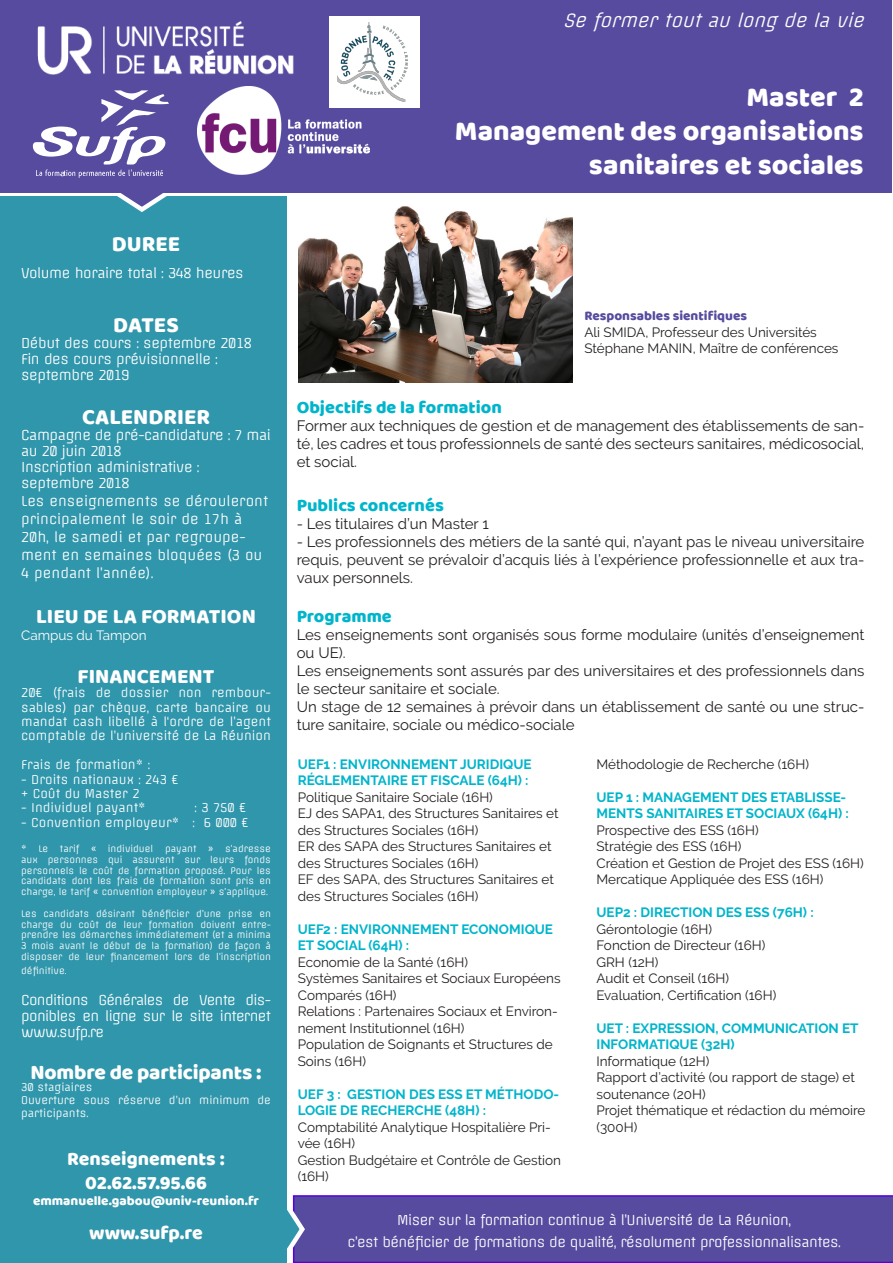
<style>
.page{position:relative;width:893px;height:1263px;background:#fff}
.page>*{position:absolute;margin:0;border:0;box-sizing:border-box;transform-origin:0 0}
.t1{font:28.5px "Baloo Thambi";color:#fff}
.t2{font:22.5px "Baloo Thambi";color:#fff}
.t3{font:21px "Baloo Bhai";letter-spacing:-.01em;color:#fff}
.t4{font:21px "Baloo Da";color:#fff}
.t5{font:19.5px "Baloo Da";color:#fff}
.t6{font:18px "Baloo Thambi";color:#00b5cb}
.t7{font:italic 18px "Offside";color:#fff}
.t8{font:18px "Baloo Bhai";color:#00b5cb}
.t9{font:15px/18px "Raleway";color:#231f20}
.t10{font:13.5px/16.5px "Raleway";color:#231f20}
.t11{font:13.5px/16.2px "Offside";letter-spacing:-.03em;color:#fff}
.t12{font:700 13.5px/16.5px "Raleway";color:#00b5cb}
.t13{font:13.5px/18px "Offside";color:#fff}
.t14{font:13.5px "Baloo Da";color:#fff}
.t15{font:13.5px "Baloo Da";color:#574b9f}
.t16{font:13.5px "Raleway";color:#fff}
.t17{font:12px/14.4px "Offside";color:#fff;text-align:justify}
.t18{font:10.5px/12.6px "Offside";color:#fff}
.t19{font:9px/10.8px "Offside";color:#fff;text-align:justify}
</style>
<div class="page">
<svg style="left:287px;top:1195px;width:606px;height:68px;background:#584aa2"></svg>
<div style="left:0;top:197px;width:287px;height:1066px;background:#3096ab"></div>
<svg style="left:97px;top:193px;width:90px;height:19px"></svg>
<div style="left:0;top:0;width:892px;height:193px;background:#574b9f"></div>
<svg style="left:33px;top:90px;width:136px;height:88px"></svg>
<img style="left:198px;top:87px;width:171px;height:87px">
<div style="left:330px;top:17px;width:90px;height:91px;background:#fff"></div>
<img style="left:337px;top:23px;width:71px;height:79px">
<img style="left:37px;top:21px;width:257px;height:54px">
<img style="left:299px;top:206px;width:273px;height:176px">
<p class="t2" style="left:112px;top:227px;width:70px">DUREE</p>
<p class="t11" style="left:21px;top:265px;width:224px">Volume horaire total : 348 heures</p>
<p class="t2" style="left:113px;top:308px;width:67px">DATES</p>
<p class="t11" style="left:21px;top:335px;width:232px">Début des cours : septembre 2018</p>
<p class="t11" style="left:21px;top:351px;width:198px">Fin des cours prévisionnelle :</p>
<p class="t11" style="left:21px;top:367px;width:110px">septembre 2019</p>
<p class="t2" style="left:82px;top:400px;width:130px">CALENDRIER</p>
<p class="t11" style="left:21px;top:427px;width:251px">Campagne de pré-candidature : 7 mai au 20 juin 2018</p>
<p class="t11" style="left:21px;top:459px;width:180px">Inscription administrative :</p>
<p class="t11" style="left:21px;top:475px;width:110px">septembre 2018</p>
<p class="t13" style="left:21px;top:492px;width:249px">Les enseignements se dérouleront principalement le soir de 17h à<br>20h, le samedi et par regroupe&shy;ment en semaines bloquées (3 ou<br>4 pendant l’année).</p>
<p class="t4" style="left:36px;top:604px;width:221px">LIEU DE LA FORMATION</p>
<p class="t16" style="left:21px;top:627px;width:127px">Campus du Tampon</p>
<p class="t3" style="left:78px;top:663px;width:139px">FINANCEMENT</p>
<p class="t17" style="left:21px;top:686px;width:251px">20€ (frais de dossier non rembour&shy;sables) par chèque, carte bancaire ou mandat cash libellé à l‘ordre de l’agent comptable de l’université de La Réunion</p>
<p class="t17" style="left:21px;top:758px;width:130px">Frais de formation* :</p>
<p class="t17" style="left:21px;top:772px;width:159px">- Droits nationaux : 243 €</p>
<p class="t17" style="left:21px;top:786px;width:120px">+ Coût du Master 2</p>
<p class="t17" style="left:21px;top:801px;width:126px">- Individuel payant*</p>
<p class="t17" style="left:195px;top:801px;width:53px">: 3 750 €</p>
<p class="t17" style="left:21px;top:815px;width:229px">- Convention employeur* : 6 000 €</p>
<p class="t19" style="left:21px;top:843px;width:29px">* Le</p>
<p class="t19" style="left:60px;top:843px;width:21px">tarif</p>
<p class="t19" style="left:91px;top:843px;width:7px">«</p>
<p class="t19" style="left:108px;top:843px;width:47px">individuel</p>
<p class="t19" style="left:165px;top:843px;width:33px">payant</p>
<p class="t19" style="left:21px;top:843px;width:251px;text-indent:187px">» s’adresse aux personnes qui assurent sur leurs fonds personnels le coût de formation proposé. Pour les candidats dont les frais de formation sont pris en charge, le tarif « convention employeur » s’applique.</p>
<p class="t19" style="left:21px;top:908px;width:251px">Les candidats désirant bénéficier d’une prise en charge du coût de leur formation doivent entre&shy;prendre les démarches immédiatement (et a minima 3 mois avant le début de la formation) de façon à disposer de leur financement lors de l’inscription</p>
<p class="t19" style="left:21px;top:966px;width:47px">définitive.</p>
<p class="t11" style="left:21px;top:992px;width:251px;text-align:justify">Conditions Générales de Vente dis&shy;ponibles en ligne sur le site internet www.sufp.re</p>
<p class="t3" style="left:30px;top:1059px;width:233px">Nombre de participants :</p>
<p class="t18" style="left:21px;top:1081px;width:73px">30 stagiaires</p>
<p class="t18" style="left:21px;top:1094px;width:251px">Ouverture sous réserve d’un minimum de participants.</p>
<p class="t5" style="left:67px;top:1147px;width:159px">Renseignements :</p>
<p class="t5" style="left:85px;top:1170px;width:123px">02.62.57.95.66</p>
<p class="t14" style="left:33px;top:1192px;width:228px">emmanuelle.gabou@univ-reunion.fr</p>
<p class="t5" style="left:89px;top:1221px;width:115px">www.sufp.re</p>
<p class="t7" style="left:563px;top:9px;width:308px">Se formertoutau long de lavie</p>
<p class="t1" style="left:746px;top:76px;width:119px">Master 2</p>
<p class="t1" style="left:455px;top:110px;width:410px">Management des organisations</p>
<p class="t1" style="left:589px;top:144px;width:276px">sanitaires et sociales</p>
<p class="t15" style="left:584px;top:308px;width:164px">Responsables sientifiques</p>
<p class="t10" style="left:584px;top:323px;width:234px">Ali SMIDA, Professeur des Universités</p>
<p class="t10" style="left:584px;top:340px;width:256px">Stéphane MANIN, Maître de conférences</p>
<p class="t6" style="left:297px;top:394px;width:207px">Objectifs de la formation</p>
<p class="t9" style="left:297px;top:417px;width:569px;text-align:justify">Former aux techniques de gestion et de management des établissements de san&shy;té, les cadres et tous professionnels de santé des secteurs sanitaires, médicosocial, et social.</p>
<p class="t8" style="left:297px;top:494px;width:149px">Publics concernés</p>
<p class="t9" style="left:297px;top:514px;width:194px">- Les titulaires d’un Master 1</p>
<p class="t9" style="left:297px;top:532px;width:569px;text-align:justify">- Les professionnels des métiers de la santé qui, n’ayant pas le niveau universitaire requis, peuvent se prévaloir d’acquis liés à l’expérience professionnelle et aux tra&shy;vaux personnels.</p>
<p class="t6" style="left:297px;top:603px;width:97px">Programme</p>
<p class="t9" style="left:297px;top:626px;width:569px">Les enseignements sont organisés sous forme modulaire (unités d’enseignement ou UE).</p>
<p class="t9" style="left:297px;top:662px;width:569px">Les enseignements sont assurés par des universitaires et des professionnels dans le secteur sanitaire et sociale.</p>
<p class="t9" style="left:297px;top:698px;width:569px">Un stage de 12 semaines à prévoir dans un établissement de santé ou une struc&shy;ture sanitaire, sociale ou médico-sociale</p>
<p class="t12" style="left:298px;top:756px;width:235px">UEF1 : ENVIRONNEMENT JURIDIQUE<br>RÉGLEMENTAIRE ET FISCALE (64H) :</p>
<p class="t10" style="left:298px;top:788px;width:197px">Politique Sanitaire Sociale (16H)</p>
<p class="t10" style="left:298px;top:805px;width:262px">EJ des SAPA1, des Structures Sanitaires et des Structures Sociales (16H)</p>
<p class="t10" style="left:298px;top:838px;width:255px">ER des SAPA des Structures Sanitaires et des Structures Sociales (16H)</p>
<p class="t10" style="left:298px;top:871px;width:258px">EF des SAPA, des Structures Sanitaires et des Structures Sociales (16H)</p>
<p class="t12" style="left:298px;top:921px;width:257px">UEF2 : ENVIRONNEMENT ECONOMIQUE<br>ET SOCIAL (64H) :</p>
<p class="t10" style="left:298px;top:953px;width:172px">Economie de la Santé (16H)</p>
<p class="t10" style="left:298px;top:970px;width:264px">Systèmes Sanitaires et Sociaux Européens<br>Comparés (16H)</p>
<p class="t10" style="left:298px;top:1003px;width:262px">Relations : Partenaires Sociaux et Environ&shy;nement Institutionnel (16H)</p>
<p class="t10" style="left:298px;top:1036px;width:257px">Population de Soignants et Structures de<br>Soins (16H)</p>
<p class="t12" style="left:298px;top:1086px;width:263px">UEF 3 : GESTION DES ESS ET MÉTHODO-<br>LOGIE DE RECHERCHE (48H) :</p>
<p class="t10" style="left:298px;top:1118px;width:255px">Comptabilité Analytique Hospitalière Pri&shy;vée (16H)</p>
<p class="t10" style="left:298px;top:1151px;width:265px">Gestion Budgétaire et Contrôle de Gestion (16H)</p>
<p class="t10" style="left:596px;top:755px;width:214px">Méthodologie de Recherche (16H)</p>
<p class="t12" style="left:596px;top:789px;width:254px">UEP 1 : MANAGEMENT DES ETABLISSE-<br>MENTS SANITAIRES ET SOCIAUX (64H) :</p>
<p class="t10" style="left:596px;top:821px;width:164px">Prospective des ESS (16H)</p>
<p class="t10" style="left:596px;top:838px;width:146px">Stratégie des ESS (16H)</p>
<p class="t10" style="left:596px;top:854px;width:269px">Création et Gestion de Projet des ESS (16H)</p>
<p class="t10" style="left:596px;top:871px;width:228px">Mercatique Appliquée des ESS (16H)</p>
<p class="t12" style="left:596px;top:904px;width:219px">UEP2 : DIRECTION DES ESS (76H) :</p>
<p class="t10" style="left:596px;top:920px;width:117px">Gérontologie (16H)</p>
<p class="t10" style="left:596px;top:937px;width:170px">Fonction de Directeur (16H)</p>
<p class="t10" style="left:596px;top:953px;width:63px">GRH (12H)</p>
<p class="t10" style="left:596px;top:970px;width:134px">Audit et Conseil (16H)</p>
<p class="t10" style="left:596px;top:986px;width:181px">Evaluation, Certification (16H)</p>
<p class="t12" style="left:596px;top:1020px;width:264px">UET : EXPRESSION, COMMUNICATION ET<br>INFORMATIQUE (32H)</p>
<p class="t10" style="left:596px;top:1052px;width:114px">Informatique (12H)</p>
<p class="t10" style="left:596px;top:1069px;width:260px">Rapport d’activité (ou rapport de stage) et soutenance (20H)</p>
<p class="t10" style="left:596px;top:1102px;width:270px">Projet thématique et rédaction du mémoire (300H)</p>
<p class="t11" style="left:397px;top:1211px;width:395px">Miser sur la formation continue à l’Université de La Réunion,</p>
<p class="t11" style="left:347px;top:1234px;width:495px">c’est bénéficier de formations de qualité, résolument professionnalisantes.</p>
</div>
